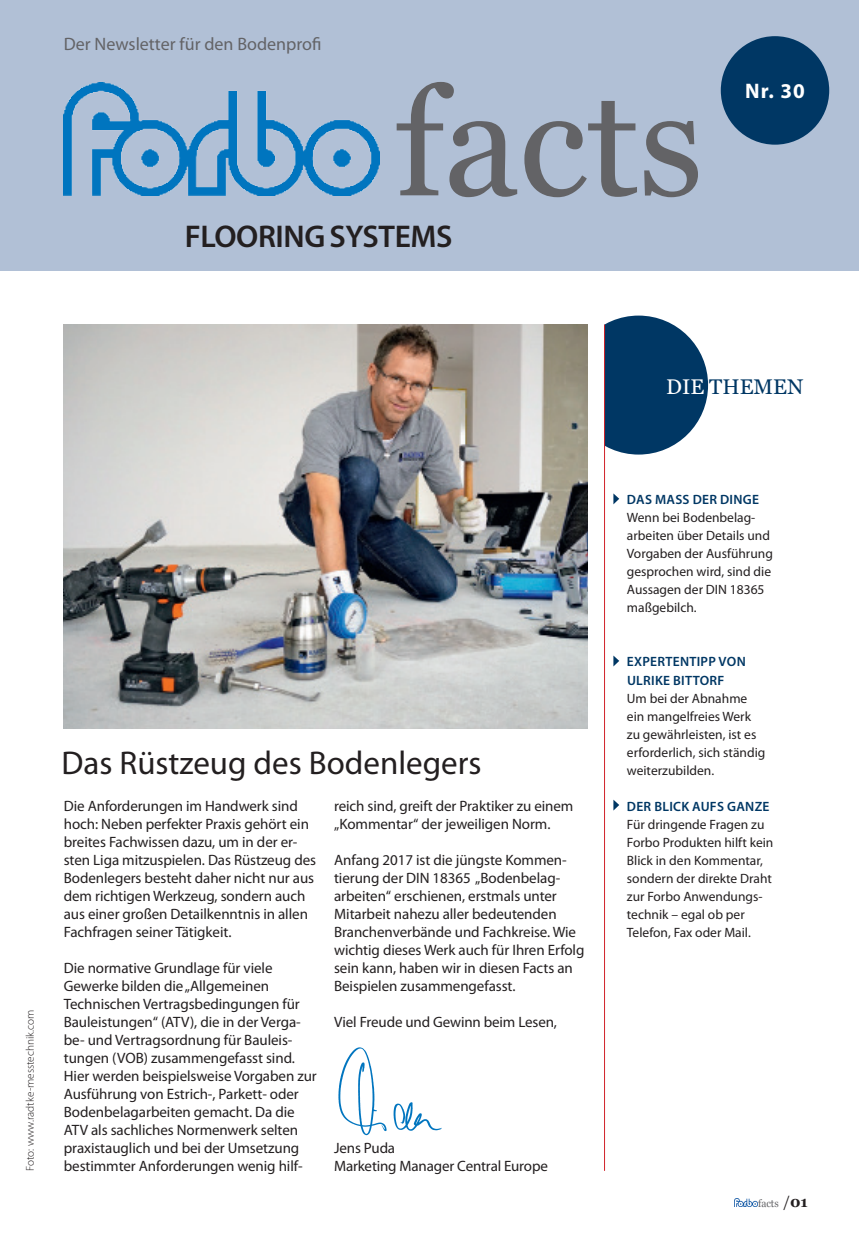
<style>
.page{position:relative;width:859px;height:1251px;background:#fff}
.page>*{position:absolute;margin:0;border:0;box-sizing:border-box;transform-origin:0 0}
.t1{font:149.85px "Georgia";color:#636366}
.t2{font:33px "Myriad Pro";color:#231f20}
.t3{font:600 31.5px "Myriad Pro";letter-spacing:-.01em;color:#231f20}
.t4{font:21.15px "Georgia";color:#003764}
.t5{font:700 21.15px "Myriad Pro";color:#fff}
.t6{font:18px "Myriad Pro";color:#636366}
.Fliess{font:15px/18px "Myriad Pro";letter-spacing:-.005em;color:#231f20}
.t7{font:700 15px "Georgia";color:#231f20}
.t8{font:13.5px/18px "Myriad Pro";color:#231f20}
.BU{font:300 11.25px "Myriad Pro";color:#231f20}
.t9{font:10.65px "Georgia";color:#636366;scale:.95 1}
.s1{color:#fff}
.s2{font-weight:600;color:#003764}
.s3{font-weight:400}
</style>
<div class="page">
<div style="left:0;top:0;width:859px;height:270px;background:#b1c0d6"></div>
<div style="left:721px;top:36px;width:108px;height:109px;background:#003764;border-radius:50%"></div>
<img style="left:64px;top:83px;width:316px;height:113px">
<img style="left:735px;top:1198px;width:22px;height:8px">
<svg style="left:613px;top:493px;width:6px;height:11px"></svg>
<svg style="left:613px;top:655px;width:6px;height:11px"></svg>
<svg style="left:613px;top:799px;width:6px;height:11px"></svg>
<div style="left:569px;top:315px;width:139px;height:139px;background:#003764;border-radius:50%"></div>
<div style="left:527px;top:316px;width:77px;height:229px;background:#fff"></div>
<hr style="left:604px;top:324px;width:1px;height:846px;background:#d1232a">
<img style="left:338px;top:1047px;width:104px;height:89px">
<img style="left:64px;top:324px;width:523px;height:404px">
<p class="t6" style="left:64px;top:34px;width:259px">Der Newsletter für den Bodenprofi</p>
<p class="t1" style="left:395px;top:34px;width:310px">facts</p>
<p class="t5" style="left:745px;top:79px;width:61px">Nr. 30</p>
<p class="t3" style="left:185px;top:218px;width:269px">FLOORING SYSTEMS</p>
<p class="BU" style="left:24px;top:1170px;width:163px;rotate:-90deg">Foto: www.radtke-messtechnik.com</p>
<p class="t2" style="left:62px;top:745px;width:421px">Das Rüstzeug des Bodenlegers</p>
<p class="Fliess" style="left:64px;top:796px;width:254px">Die Anforderungen im Handwerk sind hoch: Neben perfekter Praxis gehört ein breites Fachwissen dazu, um in der er&shy;sten Liga mitzuspielen. Das Rüstzeug des Bodenlegers besteht daher nicht nur aus dem richtigen Werkzeug, sondern auch aus einer großen Detailkenntnis in allen Fachfragen seiner Tätigkeit.</p>
<p class="Fliess" style="left:64px;top:958px;width:255px">Die normative Grundlage für viele Gewerke bilden die „Allgemeinen Technischen Vertragsbedingungen für Bauleistungen“ (ATV), die in der Verga&shy;be- und Vertragsordnung für Bauleis&shy;tungen (VOB) zusammengefasst sind.<br>Hier werden beispielsweise Vorgaben zur Ausführung von Estrich-, Parkett- oder Bodenbelagarbeiten gemacht. Da die ATV als sachliches Normenwerk selten praxistauglich und bei der Umsetzung bestimmter Anforderungen wenig hilf-</p>
<p class="Fliess" style="left:334px;top:796px;width:241px">reich sind, greift der Praktiker zu einem „Kommentar“ der jeweiligen Norm.</p>
<p class="Fliess" style="left:334px;top:850px;width:252px">Anfang 2017 ist die jüngste Kommen&shy;tierung der DIN 18365 „Bodenbelag&shy;arbeiten“ erschienen, erstmals unter Mitarbeit nahezu aller bedeutenden Branchenverbände und Fachkreise. Wie wichtig dieses Werk auch für Ihren Erfolg sein kann, haben wir in diesen Facts an Beispielen zusammengefasst.</p>
<p class="Fliess" style="left:334px;top:1012px;width:224px">Viel Freude und Gewinn beim Lesen,</p>
<p class="Fliess" style="left:334px;top:1138px;width:63px">Jens Puda</p>
<p class="Fliess" style="left:334px;top:1156px;width:216px">Marketing Manager Central Europe</p>
<p class="t4" style="left:666px;top:371px;width:139px"><span class="s1">DIE</span> THEMEN</p>
<p class="t8" style="left:627px;top:491px;width:147px"><span class="s2">DAS MASS DER DINGE<br></span>Wenn bei Bodenbelag&shy;arbeiten über Details und<br>Vorgaben der Ausführung gesprochen wird, sind die<br>Aussagen der DIN 18365 maßgebilch.</p>
<p class="t8" style="left:627px;top:653px;width:140px"><span class="s2">EXPERTENTIPP VON<br>ULRIKE BITTORF<br></span>Um bei der Abnahme ein mangelfreies Werk zu gewährleisten, ist es erforderlich, sich ständig weiterzubilden.</p>
<p class="t8" style="left:627px;top:797px;width:148px"><span class="s2">DER BLICK AUFS GANZE<br></span>Für dringende Fragen zu<br>Forbo Produkten hilft kein<br>Blick in den Kommentar, sondern der direkte Draht zur Forbo Anwendungs&shy;technik – egal ob per<br>Telefon, Fax oder Mail.</p>
<p class="t9" style="left:758px;top:1195px;width:23px">facts</p>
<p class="t7" style="left:783px;top:1190px;width:26px"><span class="s3">/</span>01</p>
</div>
